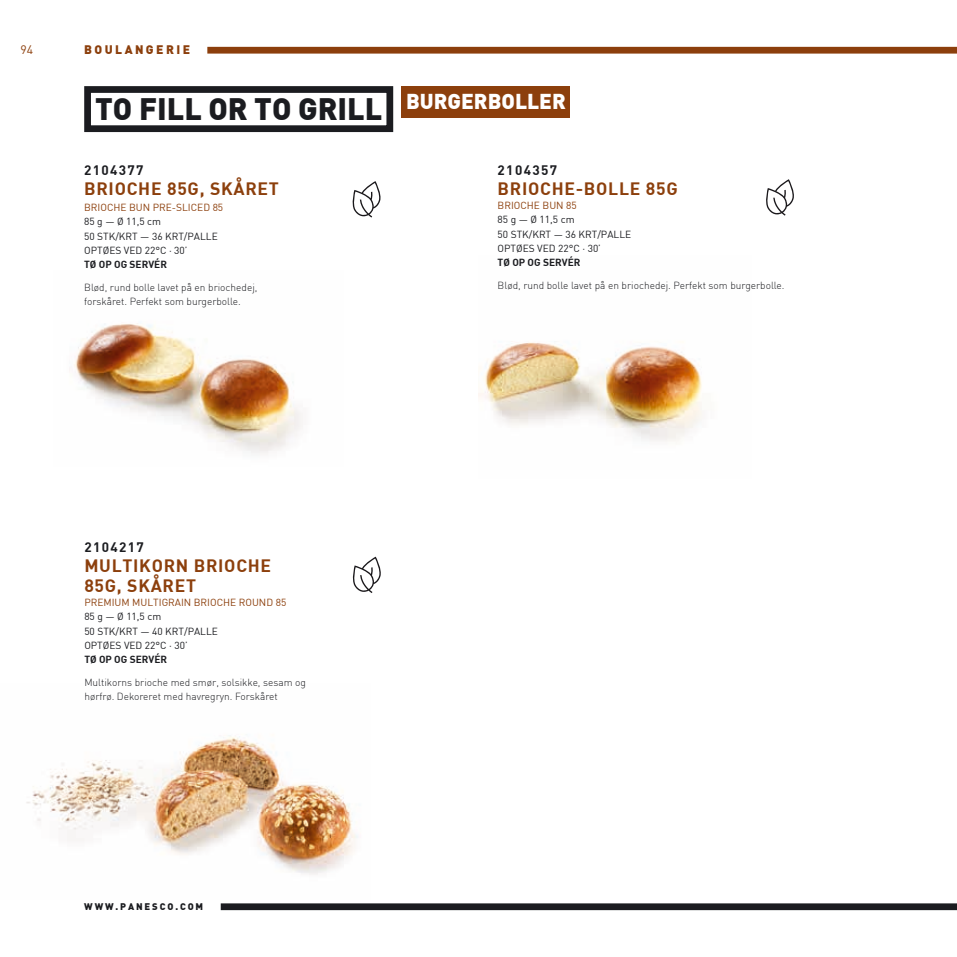
<style>
.page{position:relative;width:957px;height:957px;background:#fff}
.page>*{position:absolute;margin:0;border:0;box-sizing:border-box;transform-origin:0 0}
.t1{font:900 30.3px "DIN";color:#1b1c20}
.t2{font:700 17.55px/20.2px "DIN";letter-spacing:.04em;color:#8c3f0c}
.t3{font:700 13.5px "DIN";letter-spacing:.1em;color:#1b1c20}
.t4{font:900 12.15px "DIN";letter-spacing:.2em;color:#8c3f0c}
.t5{font:12.15px "DIN";color:#8c3f0c}
.t6{font:300 10.2px/14.1px "DIN";color:#1b1c20}
.t7{font:10.2px/14.1px "DIN";color:#1b1c20}
.t8{font:10.2px "DIN";color:#8c3f0c}
.t9{font:700 10.2px "DIN";color:#1b1c20}
.t10{font:900 9.45px "DIN";letter-spacing:.2em;color:#1b1c20}
</style>
<div class="page">
<div style="left:207px;top:47px;width:750px;height:7px;background:#8c3f0c"></div>
<div style="left:221px;top:903px;width:736px;height:7px;background:#1b1c20"></div>
<svg style="left:766px;top:179px;width:28px;height:37px"></svg>
<svg style="left:352px;top:181px;width:29px;height:36px"></svg>
<svg style="left:352px;top:556px;width:29px;height:37px"></svg>
<img style="left:74px;top:323px;width:229px;height:131px">
<img style="left:26px;top:735px;width:332px;height:140px">
<img style="left:478px;top:342px;width:224px;height:100px">
<div style="left:84px;top:86px;width:309px;height:46px;border:7px solid #1b1c20"></div>
<div style="left:402px;top:86px;width:168px;height:31px;background:#8c3f0c"></div>
<p class="t5" style="left:20px;top:44px;width:14px">94</p>
<p class="t4" style="left:84px;top:43px;width:107px">BOULANGERIE</p>
<h1 class="t1" style="left:95px;top:94px;width:472px">TO FILL OR TO GRILL <sup>BURGERBOLLER</sup></h1>
<h3 class="t3" style="left:84px;top:163px;width:61px">2104377</h3>
<h2 class="t2" style="left:84px;top:179px;width:196px">BRIOCHE 85G, SKÅRET</h2>
<p class="t8" style="left:84px;top:203px;width:140px">BRIOCHE BUN PRE-SLICED 85</p>
<p class="t7" style="left:84px;top:215px;width:135px">85 g — Ø 11,5 cm<br>50 STK/KRT — 36 KRT/PALLE<br>OPTØES VED 22°C · 30’</p>
<p class="t9" style="left:84px;top:259px;width:84px">TØ OP OG SERVÉR</p>
<p class="t6" style="left:84px;top:280px;width:175px">Blød, rund bolle lavet på en briochedej, forskåret. Perfekt som burgerbolle.</p>
<h3 class="t3" style="left:84px;top:540px;width:61px">2104217</h3>
<h2 class="t2" style="left:84px;top:556px;width:188px">MULTIKORN BRIOCHE<br>85G, SKÅRET</h2>
<p class="t8" style="left:84px;top:598px;width:203px">PREMIUM MULTIGRAIN BRIOCHE ROUND 85</p>
<p class="t7" style="left:84px;top:610px;width:135px">85 g — Ø 11,5 cm<br>50 STK/KRT — 40 KRT/PALLE<br>OPTØES VED 22°C · 30’</p>
<p class="t9" style="left:84px;top:654px;width:84px">TØ OP OG SERVÉR</p>
<p class="t6" style="left:84px;top:675px;width:223px">Multikorns brioche med smør, solsikke, sesam og hørfrø. Dekoreret med havregryn. Forskåret</p>
<p class="t10" style="left:84px;top:902px;width:121px">WWW.PANESCO.COM</p>
<h3 class="t3" style="left:497px;top:163px;width:61px">2104357</h3>
<h2 class="t2" style="left:497px;top:179px;width:182px">BRIOCHE-BOLLE 85G</h2>
<p class="t8" style="left:497px;top:201px;width:81px">BRIOCHE BUN 85</p>
<p class="t7" style="left:497px;top:213px;width:135px">85 g — Ø 11,5 cm<br>50 STK/KRT — 36 KRT/PALLE<br>OPTØES VED 22°C · 30’</p>
<p class="t9" style="left:497px;top:257px;width:84px">TØ OP OG SERVÉR</p>
<p class="t6" style="left:497px;top:278px;width:288px">Blød, rund bolle lavet på en briochedej. Perfekt som burgerbolle.</p>
</div>
